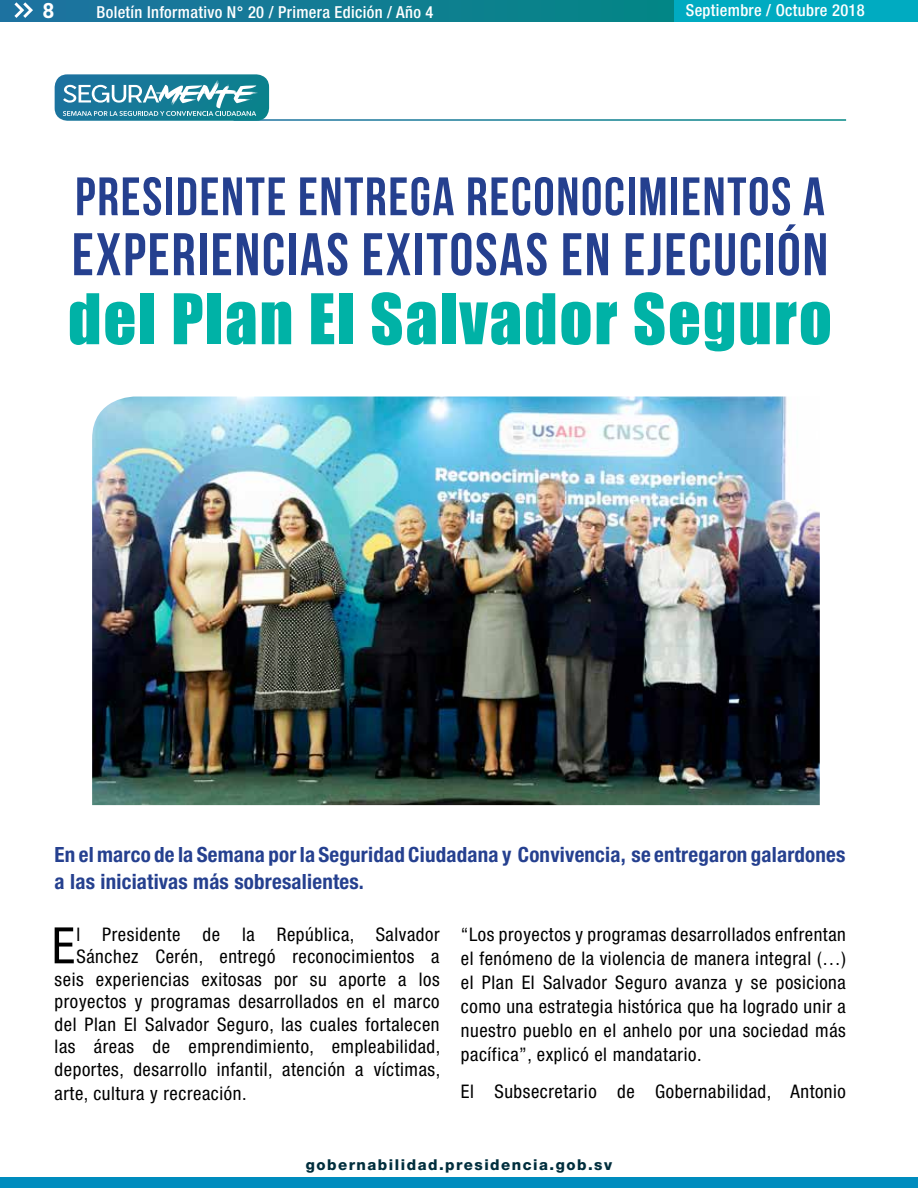
<style>
.page{position:relative;width:918px;height:1188px;background:#fff}
.page>*{position:absolute;margin:0;border:0;box-sizing:border-box;transform-origin:0 0}
.t1{font:64.5px "Impact";letter-spacing:.03em;color:#00b2a6}
.t2{font:700 60px "Bebas Neue";letter-spacing:.03em;color:#25408f}
.t3{font:700 54px "Bebas Neue";letter-spacing:.03em;color:#25408f}
.t4{font:condensed 50.25px "Helvetica Neue";color:#000}
.t5{font:700 condensed 21px/27px "Helvetica Neue";letter-spacing:.01em;color:#25408f}
.t6{font:700 21px "Roboto";color:#fff}
.t7{font:condensed 18.75px/24px "Helvetica Neue";letter-spacing:.03em;color:#000;text-align:justify}
.t8{font:500 condensed 16.5px "Helvetica Neue";letter-spacing:.02em;color:#fff}
.t9{font:800 15px "Helvetica Neue";letter-spacing:.1em;color:#002e3d}
</style>
<div class="page">
<div style="left:0;top:0;width:729px;height:21px;background:linear-gradient(to right,#1f72a1,#028884)"></div>
<div style="left:674px;top:0;width:244px;height:21px;background:#00abc1"></div>
<svg style="left:14px;top:2px;width:19px;height:16px"></svg>
<div style="left:0;top:1178px;width:918px;height:10px;background:#008cbe"></div>
<svg style="left:55px;top:74px;width:214px;height:47px;background:#4596ab"></svg>
<img style="left:92px;top:397px;width:728px;height:408px">
<p class="t6" style="left:43px;top:-5px;width:14px">8</p>
<p class="t8" style="left:97px;top:2px;width:339px">Boletín Informativo N° 20 / Primera Edición / Año 4</p>
<p class="t8" style="left:686px;top:1px;width:180px">Septiembre / Octubre 2018</p>
<h3 class="t3" style="left:75px;top:167px;width:751px">PRESIDENTE ENTREGA RECONOCIMIENTOS A</h3>
<h2 class="t2" style="left:72px;top:222px;width:758px">EXPERIENCIAS EXITOSAS EN EJECUCIÓN</h2>
<h1 class="t1" style="left:68px;top:269px;width:765px">del Plan El Salvador Seguro</h1>
<p class="t5" style="left:55px;top:840px;width:792px">En el marco de la Semana por la Seguridad Ciudadana y Convivencia, se entregaron galardones a las iniciativas más sobresalientes.</p>
<h3 class="t4" style="left:52px;top:916px;width:25px">E</h3>
<p class="t7" style="left:76px;top:922px;width:365px">l Presidente de la República, Salvador</p>
<p class="t7" style="left:76px;top:945px;width:365px">Sánchez Cerén, entregó reconocimientos a</p>
<p class="t7" style="left:55px;top:967px;width:387px">seis experiencias exitosas por su aporte a los</p>
<p class="t7" style="left:55px;top:990px;width:386px">proyectos y programas desarrollados en el marco</p>
<p class="t7" style="left:55px;top:1012px;width:387px">del Plan El Salvador Seguro, las cuales fortalecen</p>
<p class="t7" style="left:55px;top:1035px;width:387px">las áreas de emprendimiento, empleabilidad,</p>
<p class="t7" style="left:55px;top:1057px;width:387px">deportes, desarrollo infantil, atención a víctimas,</p>
<p class="t7" style="left:55px;top:1081px;width:193px">arte, cultura y recreación.</p>
<p class="t7" style="left:461px;top:922px;width:387px">“Los proyectos y programas desarrollados enfrentan el fenómeno de la violencia de manera integral (…) el Plan El Salvador Seguro avanza y se posiciona como una estrategia histórica que ha logrado unir a nuestro pueblo en el anhelo por una sociedad más pacífica”, explicó el mandatario.</p>
<p class="t7" style="left:461px;top:1080px;width:387px">El Subsecretario de Gobernabilidad, Antonio</p>
<p class="t9" style="left:306px;top:1155px;width:308px">gobernabilidad.presidencia.gob.sv</p>
</div>
